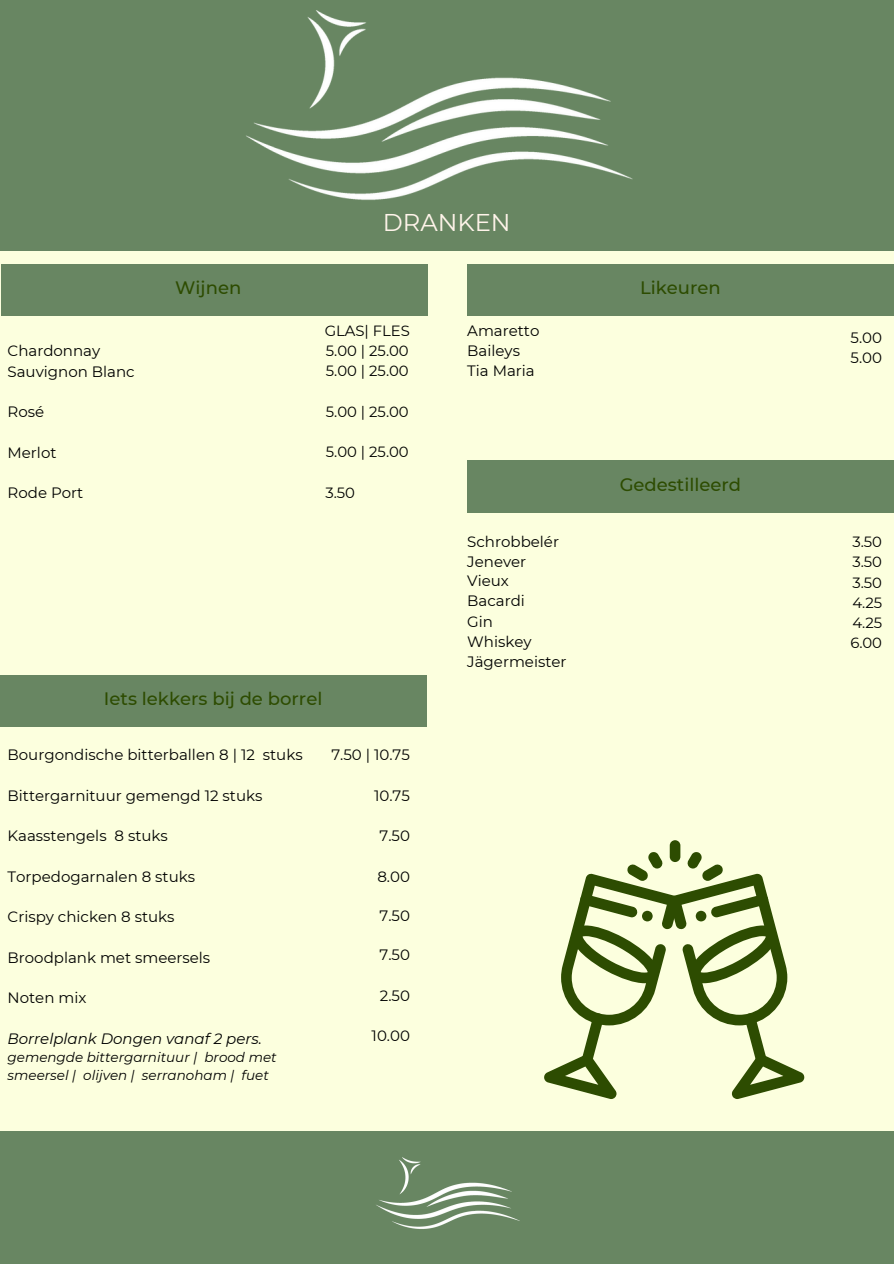
<style>
.page{position:relative;width:894px;height:1264px;background:#fff}
.page>*{position:absolute;margin:0;border:0;box-sizing:border-box;transform-origin:0 0}
.t1{font:24.15px "Montserrat";color:#fff4ea}
.t2{font:500 18px "Montserrat";color:#2d4c01}
.t3{font:15px/20.2px "Montserrat";color:#000}
.t4{font:italic 15px "Montserrat";color:#000}
.t5{font:14.85px/20.2px "Montserrat";color:#000;text-align:justify}
.t6{font:italic 13.5px/18px "Montserrat";color:#000}
</style>
<div class="page">
<div style="left:0;top:0;width:893px;height:1263px;background:#fcffde"></div>
<div style="left:1px;top:264px;width:426px;height:52px;background:#688662"></div>
<div style="left:0;top:1131px;width:893px;height:132px;background:#688662"></div>
<div style="left:0;top:0;width:893px;height:251px;background:#688662"></div>
<div style="left:467px;top:264px;width:426px;height:52px;background:#688662"></div>
<div style="left:0;top:675px;width:426px;height:51px;background:#688662"></div>
<div style="left:669px;top:840px;width:11px;height:22px;background:#2d4c01;border-radius:5px"></div>
<svg style="left:544px;top:851px;width:260px;height:247px"></svg>
<div style="left:467px;top:460px;width:426px;height:52px;background:#688662"></div>
<img style="left:376px;top:1157px;width:144px;height:72px">
<img style="left:246px;top:11px;width:387px;height:189px">
<p class="t3" style="left:8px;top:341px;width:129px">Chardonnay<br>Sauvignon Blanc</p>
<h1 class="t3" style="left:8px;top:401px;width:38px">Rosé</h1>
<p class="t3" style="left:8px;top:442px;width:50px">Merlot</p>
<h2 class="t3" style="left:8px;top:482px;width:77px">Rode Port</h2>
<h4 class="t2" style="left:175px;top:277px;width:67px">Wijnen</h4>
<h4 class="t1" style="left:383px;top:208px;width:129px">DRANKEN</h4>
<h2 class="t5" style="left:324px;top:320px;width:87px">GLAS| FLES 5.00 | 25.00<br>5.00 | 25.00</h2>
<h4 class="t5" style="left:326px;top:401px;width:84px">5.00 | 25.00</h4>
<h4 class="t5" style="left:326px;top:442px;width:84px">5.00 | 25.00</h4>
<h4 class="t5" style="left:325px;top:482px;width:31px">3.50</h4>
<h4 class="t3" style="left:467px;top:320px;width:74px">Amaretto<br>Baileys<br>Tia Maria</h4>
<h4 class="t3" style="left:467px;top:531px;width:93px">Schrobbelér<br>Jenever</h4>
<p class="t3" style="left:467px;top:570px;width:101px">Vieux<br>Bacardi<br>Gin<br>Whiskey<br>Jägermeister</p>
<h3 class="t2" style="left:104px;top:688px;width:220px">Iets lekkers bij de borrel</h3>
<h4 class="t3" style="left:8px;top:744px;width:296px">Bourgondische bitterballen 8 | 12 stuks</h4>
<h4 class="t3" style="left:8px;top:785px;width:256px">Bittergarnituur gemengd 12 stuks</h4>
<h4 class="t3" style="left:8px;top:825px;width:162px">Kaasstengels 8 stuks</h4>
<p class="t3" style="left:8px;top:866px;width:189px">Torpedogarnalen 8 stuks</p>
<h2 class="t3" style="left:8px;top:906px;width:168px">Crispy chicken 8 stuks</h2>
<h4 class="t3" style="left:8px;top:947px;width:204px">Broodplank met smeersels</h4>
<h4 class="t3" style="left:8px;top:987px;width:80px">Noten mix</h4>
<p class="t4" style="left:8px;top:1029px;width:256px">Borrelplank Dongen vanaf 2 pers.</p>
<h2 class="t6" style="left:8px;top:1047px;width:270px">gemengde bittergarnituur | brood met smeersel | olijven | serranoham | fuet</h2>
<h4 class="t3" style="left:331px;top:744px;width:80px">7.50 | 10.75</h4>
<h4 class="t3" style="left:374px;top:785px;width:37px">10.75</h4>
<h4 class="t3" style="left:379px;top:825px;width:32px">7.50</h4>
<p class="t3" style="left:377px;top:866px;width:34px">8.00</p>
<p class="t3" style="left:379px;top:905px;width:32px">7.50</p>
<h4 class="t3" style="left:379px;top:944px;width:32px">7.50</h4>
<h4 class="t3" style="left:380px;top:985px;width:32px">2.50</h4>
<h4 class="t3" style="left:371px;top:1025px;width:40px">10.00</h4>
<h4 class="t2" style="left:640px;top:277px;width:82px">Likeuren</h4>
<h4 class="t2" style="left:619px;top:473px;width:123px">Gedestilleerd</h4>
<h4 class="t3" style="left:850px;top:328px;width:33px">5.00<br>5.00</h4>
<h4 class="t5" style="left:850px;top:531px;width:33px">3.50<br>3.50<br>3.50<br>4.25<br>4.25<br>6.00</h4>
</div>
